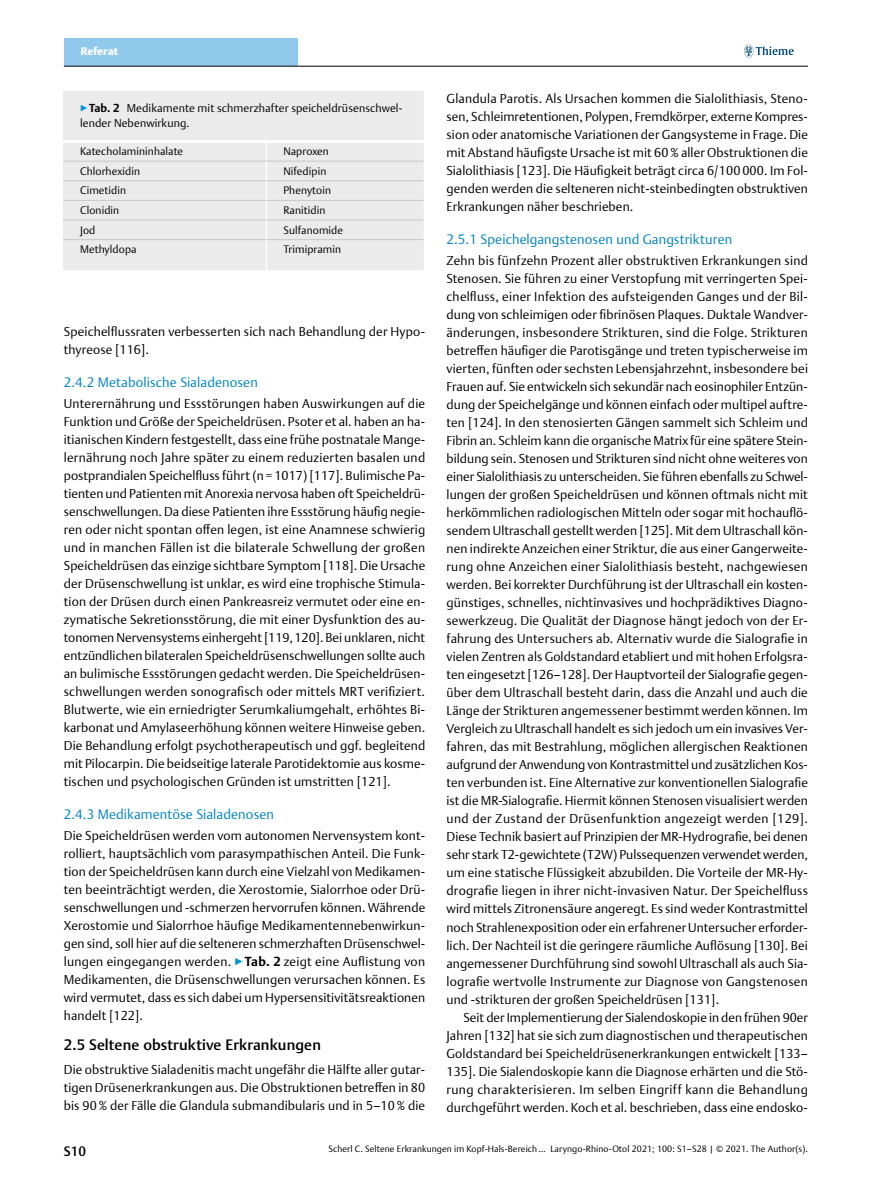
<style>
.page{position:relative;width:893px;height:1191px;background:#fff}
.page>*{position:absolute;margin:0;border:0;box-sizing:border-box;transform-origin:0 0}
.t1{font:500 15px "Thieme Argo 2011";letter-spacing:.01em;color:#000}
.t2{font:300 13.5px "Thieme Argo 2011";letter-spacing:.01em;color:#0083c2}
.t3{font:500 13.5px "Thieme Argo 2011";color:#000}
.t4{font:300 12.75px/18px "Thieme Argo 2011";letter-spacing:.01em;color:#000;text-align:justify}
.t5{font:300 11.25px/15px "Thieme Argo 2011";letter-spacing:.01em;color:#000}
.t6{font:300 10.8px "Thieme Argo 2011";letter-spacing:.01em;color:#000}
.t7{font:900 10.8px "Thieme Argo 2011";letter-spacing:.005em;color:#fff}
.t8{font:300 9px "Thieme Argo 2011";letter-spacing:.01em;color:#000}
.s1{color:#0095da}
.s2{font-weight:700}
</style>
<div class="page">
<div style="left:64px;top:38px;width:234px;height:28px;background:#91c9ed"></div>
<svg style="left:744px;top:45px;width:50px;height:12px"></svg>
<hr style="left:64px;top:66px;width:744px;height:1px;background:#000">
<div style="left:63px;top:91px;width:361px;height:179px;background:#ebebec"></div>
<hr style="left:63px;top:180px;width:203px;height:1px;background:#c7c8ca">
<hr style="left:266px;top:180px;width:158px;height:1px;background:#c7c8ca">
<hr style="left:63px;top:200px;width:203px;height:1px;background:#c7c8ca">
<hr style="left:266px;top:200px;width:158px;height:1px;background:#c7c8ca">
<hr style="left:63px;top:220px;width:203px;height:1px;background:#c7c8ca">
<hr style="left:266px;top:220px;width:158px;height:1px;background:#c7c8ca">
<svg style="left:266px;top:143px;width:1px;height:96px"></svg>
<hr style="left:63px;top:239px;width:203px;height:1px;background:#c7c8ca">
<hr style="left:266px;top:239px;width:158px;height:1px;background:#c7c8ca">
<hr style="left:266px;top:240px;width:1px;height:30px;background:#fff">
<hr style="left:63px;top:140px;width:203px;height:3px;background:#fff">
<hr style="left:266px;top:140px;width:159px;height:3px;background:#fff">
<hr style="left:63px;top:161px;width:203px;height:1px;background:#c7c8ca">
<hr style="left:266px;top:161px;width:158px;height:1px;background:#c7c8ca">
<p class="t7" style="left:81px;top:44px;width:39px">Referat</p>
<p class="t5" style="left:80px;top:100px;width:324px"><span class="s1">▶</span><span class="s2">Tab. 2</span> Medikamente mit schmerzhafter speicheldrüsenschwel&shy;lender Nebenwirkung.</p>
<p class="t6" style="left:80px;top:144px;width:105px">Katecholamininhalate</p>
<p class="t6" style="left:283px;top:144px;width:47px">Naproxen</p>
<p class="t6" style="left:80px;top:164px;width:62px">Chlorhexidin</p>
<p class="t6" style="left:283px;top:164px;width:44px">Nifedipin</p>
<p class="t6" style="left:80px;top:183px;width:48px">Cimetidin</p>
<p class="t6" style="left:283px;top:183px;width:49px">Phenytoin</p>
<p class="t6" style="left:80px;top:203px;width:41px">Clonidin</p>
<p class="t6" style="left:283px;top:203px;width:44px">Ranitidin</p>
<p class="t6" style="left:80px;top:223px;width:17px">Jod</p>
<p class="t6" style="left:283px;top:223px;width:61px">Sulfanomide</p>
<p class="t6" style="left:80px;top:242px;width:58px">Methyldopa</p>
<p class="t6" style="left:283px;top:242px;width:59px">Trimipramin</p>
<p class="t4" style="left:64px;top:322px;width:363px">Speichelflussraten verbesserten sich nach Behandlung der Hypo&shy;thyreose [116].</p>
<p class="t2" style="left:64px;top:373px;width:196px">2.4.2 Metabolische Sialadenosen</p>
<p class="t4" style="left:64px;top:394px;width:363px">Unterernährung und Essstörungen haben Auswirkungen auf die Funktion und Größe der Speicheldrüsen. Psoter et al. haben an ha&shy;itianischen Kindern festgestellt, dass eine frühe postnatale Mange&shy;lernährung noch Jahre später zu einem reduzierten basalen und postprandialen Speichelfluss führt (n=1017) [117]. Bulimische Pa&shy;tienten und Patienten mit Anorexia nervosa haben oft Speicheldrü&shy;senschwellungen. Da diese Patienten ihre Essstörung häufig negie&shy;ren oder nicht spontan offen legen, ist eine Anamnese schwierig und in manchen Fällen ist die bilaterale Schwellung der großen Speicheldrüsen das einzige sichtbare Symptom [118]. Die Ursache der Drüsenschwellung ist unklar, es wird eine trophische Stimula&shy;tion der Drüsen durch einen Pankreasreiz vermutet oder eine en&shy;zymatische Sekretionsstörung, die mit einer Dysfunktion des au&shy;tonomen Nervensystems einhergeht [119,120]. Bei unklaren, nicht entzündlichen bilateralen Speicheldrüsenschwellungen sollte auch an bulimische Essstörungen gedacht werden. Die Speicheldrüsen&shy;schwellungen werden sonografisch oder mittels MRT verifiziert.<br>Blutwerte, wie ein erniedrigter Serumkaliumgehalt, erhöhtes Bi&shy;karbonat und Amylaseerhöhung können weitere Hinweise geben.<br>Die Behandlung erfolgt psychotherapeutisch und ggf. begleitend mit Pilocarpin. Die beidseitige laterale Parotidektomie aus kosme&shy;tischen und psychologischen Gründen ist umstritten [121].</p>
<p class="t2" style="left:64px;top:805px;width:212px">2.4.3 Medikamentöse Sialadenosen</p>
<p class="t4" style="left:64px;top:826px;width:363px">Die Speicheldrüsen werden vom autonomen Nervensystem kont&shy;rolliert, hauptsächlich vom parasympathischen Anteil. Die Funk&shy;tion der Speicheldrüsen kann durch eine Vielzahl von Medikamen&shy;ten beeinträchtigt werden, die Xerostomie, Sialorrhoe oder Drü&shy;senschwellungen und -schmerzen hervorrufen können. Währende Xerostomie und Sialorrhoe häufige Medikamentennebenwirkun&shy;gen sind, soll hier auf die selteneren schmerzhaften Drüsenschwel&shy;lungen eingegangen werden. <span class="s1">▶</span><span class="s2">Tab. 2</span> zeigt eine Auflistung von Medikamenten, die Drüsenschwellungen verursachen können. Es wird vermutet, dass es sich dabei um Hypersensitivitätsreaktionen handelt [122].</p>
<p class="t1" style="left:64px;top:1035px;width:259px">2.5 Seltene obstruktive Erkrankungen</p>
<p class="t4" style="left:64px;top:1060px;width:363px">Die obstruktive Sialadenitis macht ungefähr die Hälfte aller gutar&shy;tigen Drüsenerkrankungen aus. Die Obstruktionen betreffen in 80 bis 90% der Fälle die Glandula submandibularis und in 5–10% die</p>
<p class="t4" style="left:446px;top:89px;width:363px">Glandula Parotis. Als Ursachen kommen die Sialolithiasis, Steno&shy;sen, Schleimretentionen, Polypen, Fremdkörper, externe Kompres&shy;sion oder anatomische Variationen der Gangsysteme in Frage. Die mit Abstand häufigste Ursache ist mit 60% aller Obstruktionen die Sialolithiasis [123]. Die Häufigkeit beträgt circa 6/100 000. Im Fol&shy;genden werden die selteneren nicht-steinbedingten obstruktiven Erkrankungen näher beschrieben.</p>
<p class="t2" style="left:446px;top:230px;width:287px">2.5.1 Speichelgangstenosen und Gangstrikturen</p>
<p class="t4" style="left:446px;top:251px;width:363px">Zehn bis fünfzehn Prozent aller obstruktiven Erkrankungen sind Stenosen. Sie führen zu einer Verstopfung mit verringerten Spei&shy;chelfluss, einer Infektion des aufsteigenden Ganges und der Bil&shy;dung von schleimigen oder fibrinösen Plaques. Duktale Wandver&shy;änderungen, insbesondere Strikturen, sind die Folge. Strikturen betreffen häufiger die Parotisgänge und treten typischerweise im vierten, fünften oder sechsten Lebensjahrzehnt, insbesondere bei Frauen auf. Sie entwickeln sich sekundär nach eosinophiler Entzün&shy;dung der Speichelgänge und können einfach oder multipel auftre&shy;ten [124]. In den stenosierten Gängen sammelt sich Schleim und Fibrin an. Schleim kann die organische Matrix für eine spätere Stein&shy;bildung sein. Stenosen und Strikturen sind nicht ohne weiteres von einer Sialolithiasis zu unterscheiden. Sie führen ebenfalls zu Schwel&shy;lungen der großen Speicheldrüsen und können oftmals nicht mit herkömmlichen radiologischen Mitteln oder sogar mit hochauflö&shy;sendem Ultraschall gestellt werden [125]. Mit dem Ultraschall kön&shy;nen indirekte Anzeichen einer Striktur, die aus einer Gangerweite&shy;rung ohne Anzeichen einer Sialolithiasis besteht, nachgewiesen werden. Bei korrekter Durchführung ist der Ultraschall ein kosten&shy;günstiges, schnelles, nichtinvasives und hochprädiktives Diagno&shy;sewerkzeug. Die Qualität der Diagnose hängt jedoch von der Er&shy;fahrung des Untersuchers ab. Alternativ wurde die Sialografie in vielen Zentren als Goldstandard etabliert und mit hohen Erfolgsra&shy;ten eingesetzt [126–128]. Der Hauptvorteil der Sialografie gegen&shy;über dem Ultraschall besteht darin, dass die Anzahl und auch die Länge der Strikturen angemessener bestimmt werden können. Im Vergleich zu Ultraschall handelt es sich jedoch um ein invasives Ver&shy;fahren, das mit Bestrahlung, möglichen allergischen Reaktionen aufgrund der Anwendung von Kontrastmittel und zusätzlichen Kos&shy;ten verbunden ist. Eine Alternative zur konventionellen Sialografie ist die MR-Sialografie. Hiermit können Stenosen visualisiert werden und der Zustand der Drüsenfunktion angezeigt werden [129].<br>Diese Technik basiert auf Prinzipien der MR-Hydrografie, bei denen sehr stark T2-gewichtete (T2W) Pulssequenzen verwendet werden, um eine statische Flüssigkeit abzubilden. Die Vorteile der MR-Hy&shy;drografie liegen in ihrer nicht-invasiven Natur. Der Speichelfluss wird mittels Zitronensäure angeregt. Es sind weder Kontrastmittel noch Strahlenexposition oder ein erfahrener Untersucher erforder&shy;lich. Der Nachteil ist die geringere räumliche Auflösung [130]. Bei angemessener Durchführung sind sowohl Ultraschall als auch Sia&shy;lografie wertvolle Instrumente zur Diagnose von Gangstenosen und -strikturen der großen Speicheldrüsen [131].</p>
<p class="t4" style="left:446px;top:1007px;width:363px;text-indent:17px">Seit der Implementierung der Sialendoskopie in den frühen 90er Jahren [132] hat sie sich zum diagnostischen und therapeutischen Goldstandard bei Speicheldrüsenerkrankungen entwickelt [133– 135]. Die Sialendoskopie kann die Diagnose erhärten und die Stö&shy;rung charakterisieren. Im selben Eingriff kann die Behandlung durchgeführt werden. Koch et al. beschrieben, dass eine endosko-</p>
<p class="t3" style="left:64px;top:1142px;width:24px">S10</p>
<p class="t8" style="left:329px;top:1143px;width:481px">Scherl C. Seltene Erkrankungen im Kopf-Hals-Bereich … Laryngo-Rhino-Otol 2021; 100: S1–S28 | © 2021. The Author(s).</p>
</div>
